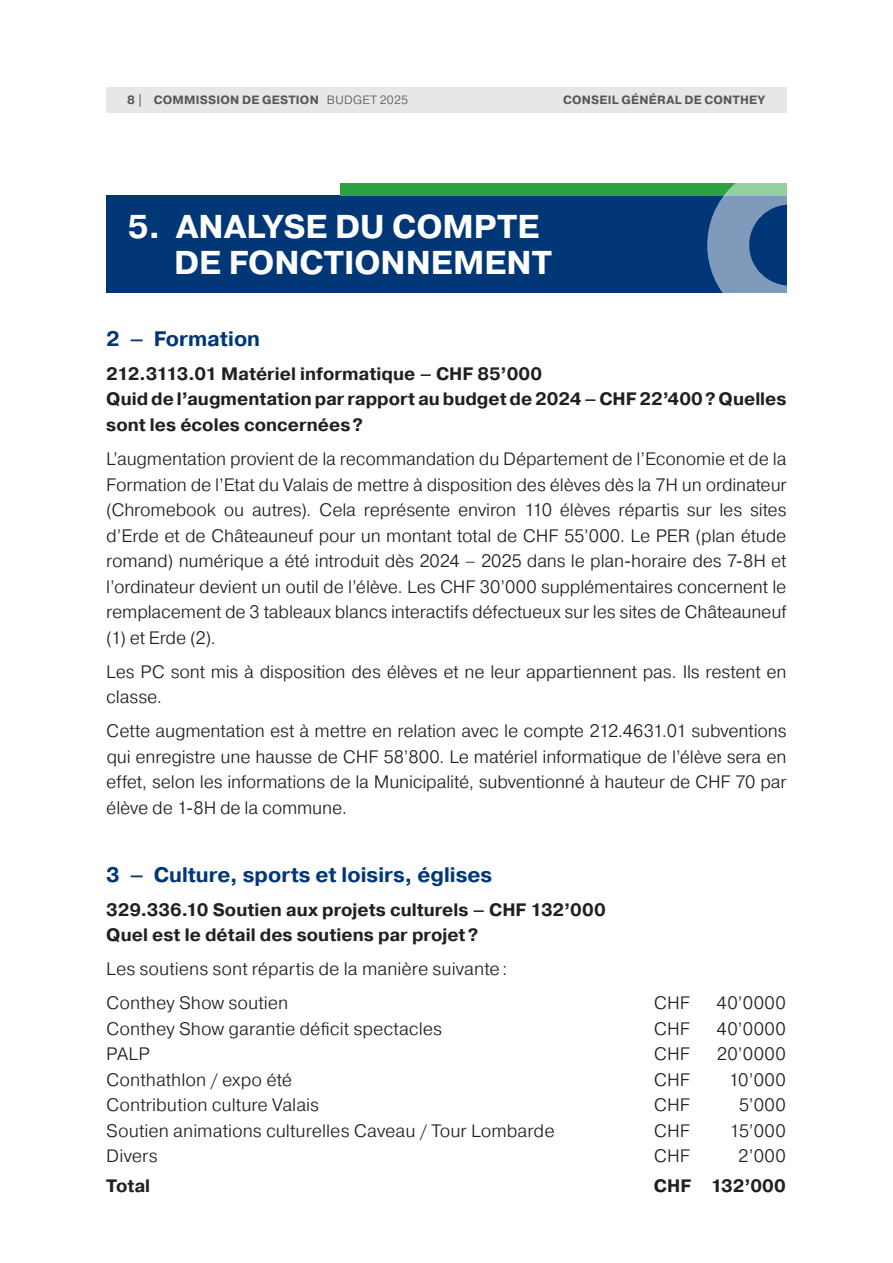
<style>
.page{position:relative;width:893px;height:1263px;background:#fff}
.page>*{position:absolute;margin:0;border:0;box-sizing:border-box;transform-origin:0 0}
.t1{font:700 33px/36px "Pragmatica";color:#fff}
.t2{font:700 21px "Pragmatica";color:#013777}
.t3{font:300 18px/25.5px "Pragmatica";color:#231f20;text-align:justify}
.t4{font:700 18px/25.5px "Pragmatica";color:#231f20}
.t5{font:700 12px "Pragmatica";letter-spacing:.02em;color:#57585a}
.s1{font-weight:300}
</style>
<div class="page">
<div style="left:106px;top:88px;width:681px;height:25px;background:#e6e7e9"></div>
<div style="left:106px;top:196px;width:681px;height:97px;background:#013777"></div>
<div style="left:340px;top:183px;width:447px;height:13px;background:#2ca242"></div>
<svg style="left:707px;top:183px;width:80px;height:110px"></svg>
<p class="t5" style="left:127px;top:92px;width:282px">8 | COMMISSION DE GESTION <span class="s1">BUDGET 2025</span></p>
<p class="t5" style="left:563px;top:92px;width:204px">CONSEIL GÉNÉRAL DE CONTHEY</p>
<h1 class="t1" style="left:174px;top:209px;width:379px;text-indent:-47px">5. ANALYSE DU COMPTE<br>DE FONCTIONNEMENT</h1>
<p class="t2" style="left:106px;top:325px;width:155px">2 – Formation</p>
<p class="t4" style="left:106px;top:361px;width:682px">212.3113.01 Matériel informatique – CHF 85’000<br>Quid de l’augmentation par rapport au budget de 2024 – CHF 22’400? Quelles sont les écoles concernées?</p>
<p class="t3" style="left:106px;top:446px;width:682px">L’augmentation provient de la recommandation du Département de l’Economie et de la Formation de l’Etat du Valais de mettre à disposition des élèves dès la 7H un ordinateur (Chromebook ou autres). Cela représente environ 110 élèves répartis sur les sites d’Erde et de Châteauneuf pour un montant total de CHF 55’000. Le PER (plan étude romand) numérique a été introduit dès 2024 – 2025 dans le plan-horaire des 7-8H et l’ordinateur devient un outil de l’élève. Les CHF 30’000 supplémentaires concernent le remplacement de 3 tableaux blancs interactifs défectueux sur les sites de Châteauneuf (1) et Erde (2).</p>
<p class="t3" style="left:106px;top:658px;width:682px">Les PC sont mis à disposition des élèves et ne leur appartiennent pas. Ils restent en classe.</p>
<p class="t3" style="left:106px;top:718px;width:682px">Cette augmentation est à mettre en relation avec le compte 212.4631.01 subventions qui enregistre une hausse de CHF 58’800. Le matériel informatique de l’élève sera en effet, selon les informations de la Municipalité, subventionné à hauteur de CHF 70 par élève de 1-8H de la commune.</p>
<p class="t2" style="left:106px;top:861px;width:387px">3 – Culture, sports et loisirs, églises</p>
<p class="t4" style="left:106px;top:897px;width:501px">329.336.10 Soutien aux projets culturels – CHF 132’000<br>Quel est le détail des soutiens par projet?</p>
<p class="t3" style="left:106px;top:951px;width:403px;line-height:34px">Les soutiens sont répartis de la manière suivante:<br>Conthey Show soutien</p>
<p class="t3" style="left:654px;top:990px;width:38px">CHF</p>
<p class="t3" style="left:717px;top:990px;width:71px">40’0000</p>
<p class="t3" style="left:106px;top:1015px;width:337px">Conthey Show garantie déficit spectacles</p>
<p class="t3" style="left:654px;top:1015px;width:38px">CHF</p>
<p class="t3" style="left:717px;top:1015px;width:71px">40’0000</p>
<p class="t3" style="left:106px;top:1041px;width:45px">PALP</p>
<p class="t3" style="left:654px;top:1041px;width:38px">CHF</p>
<p class="t3" style="left:717px;top:1041px;width:71px">20’0000</p>
<p class="t3" style="left:106px;top:1066px;width:188px">Conthathlon / expo été</p>
<p class="t3" style="left:654px;top:1066px;width:38px">CHF</p>
<p class="t3" style="left:728px;top:1066px;width:59px">10’000</p>
<p class="t3" style="left:106px;top:1092px;width:214px">Contribution culture Valais</p>
<p class="t3" style="left:654px;top:1092px;width:38px">CHF</p>
<p class="t3" style="left:739px;top:1092px;width:49px">5’000</p>
<p class="t3" style="left:106px;top:1117px;width:450px">Soutien animations culturelles Caveau / Tour Lombarde</p>
<p class="t3" style="left:654px;top:1117px;width:38px">CHF</p>
<p class="t3" style="left:729px;top:1117px;width:58px">15’000</p>
<p class="t3" style="left:106px;top:1143px;width:53px">Divers</p>
<p class="t3" style="left:654px;top:1143px;width:38px">CHF</p>
<p class="t3" style="left:738px;top:1143px;width:49px">2’000</p>
<p class="t4" style="left:106px;top:1173px;width:45px">Total</p>
<p class="t4" style="left:654px;top:1173px;width:134px">CHF 132’000</p>
</div>
